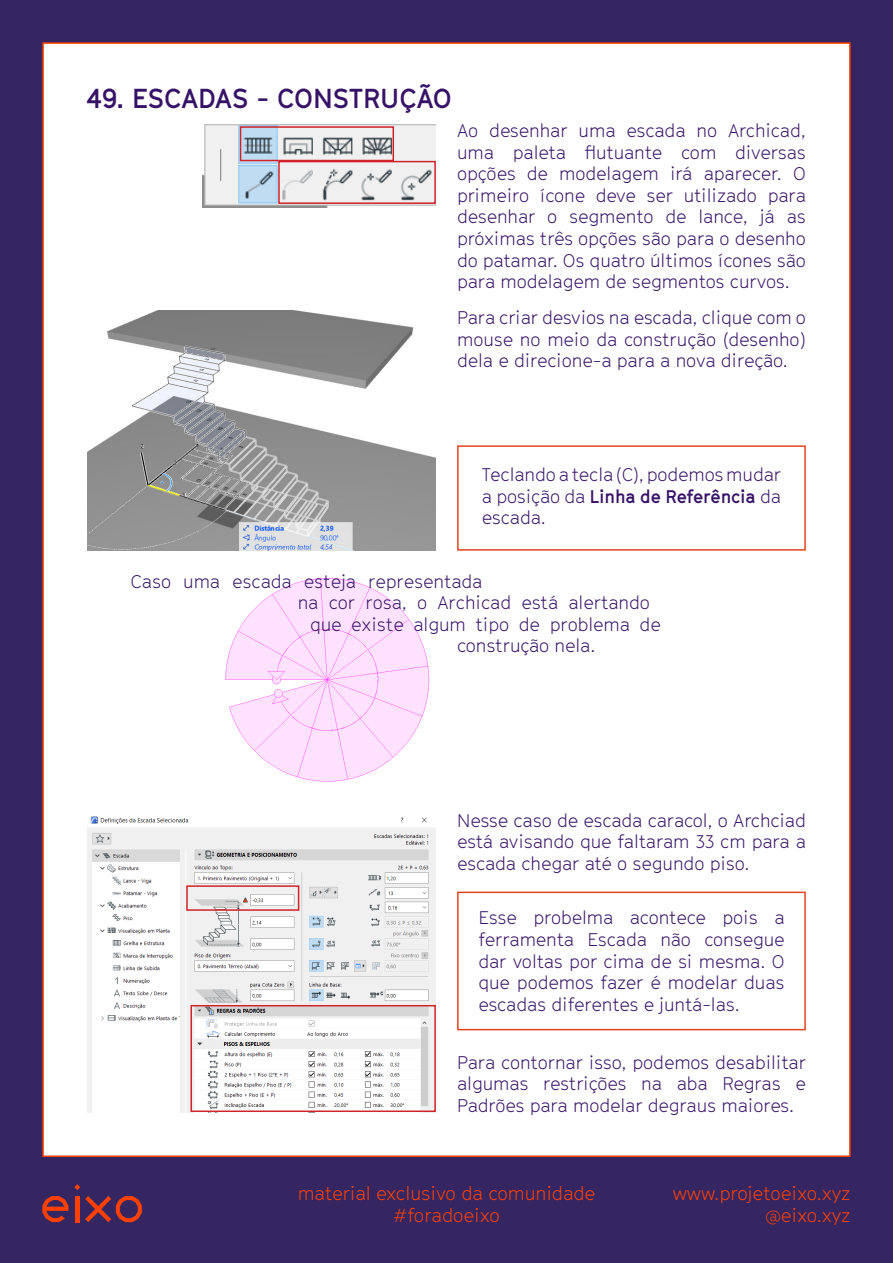
<style>
.page{position:relative;width:893px;height:1263px;background:#fff}
.page>*{position:absolute;margin:0;border:0;box-sizing:border-box;transform-origin:0 0}
.t1{font:700 27px "GT Cinetype";color:#361366}
.t2{font:300 18.6px/22.4px "GT Cinetype";color:#ff4000;text-align:right}
.t3{font:300 18px/21.6px "GT Cinetype";color:#361366;text-align:justify}
.s1{font-weight:700}
</style>
<div class="page">
<div style="left:0;top:0;width:42px;height:1263px;background:#352662"></div>
<div style="left:851px;top:0;width:42px;height:1263px;background:#352662"></div>
<div style="left:31px;top:0;width:862px;height:42px;background:#352662"></div>
<div style="left:31px;top:1157px;width:862px;height:106px;background:#352662"></div>
<div style="left:457px;top:445px;width:349px;height:106px;border:2px solid #e4451e"></div>
<div style="left:457px;top:891px;width:349px;height:139px;border:2px solid #e4451e"></div>
<img style="left:203px;top:124px;width:233px;height:84px">
<img style="left:87px;top:310px;width:349px;height:241px">
<img style="left:225px;top:578px;width:205px;height:204px">
<img style="left:87px;top:816px;width:349px;height:296px">
<div style="left:278px;top:161px;width:158px;height:43px;border:2px solid #d1232a"></div>
<div style="left:186px;top:885px;width:113px;height:26px;border:2px solid #d1232a"></div>
<div style="left:190px;top:1005px;width:246px;height:107px;border:2px solid #d1232a"></div>
<div style="left:240px;top:126px;width:154px;height:35px;border:2px solid #d1232a"></div>
<svg style="left:42px;top:1196px;width:26px;height:26px"></svg>
<svg style="left:74px;top:1184px;width:6px;height:6px"></svg>
<hr style="left:75px;top:1196px;width:4px;height:26px;background:#ff4000">
<svg style="left:85px;top:1196px;width:57px;height:26px"></svg>
<p class="t1" style="left:87px;top:82px;width:366px">49. ESCADAS - CONSTRUÇÃO</p>
<p class="t3" style="left:457px;top:120px;width:350px">Ao desenhar uma escada no Archicad, uma paleta futuante com diversas opções de modelagem irá aparecer. O primeiro ícone deve ser utilizado para desenhar o segmento de lance, já as próximas três opções são para o desenho do patamar. Os quatro últimos ícones são para modelagem de segmentos curvos.</p>
<p class="t3" style="left:457px;top:307px;width:350px">Para criar desvios na escada, clique com o mouse no meio da construção (desenho) dela e direcione-a para a nova direção.</p>
<p class="t3" style="left:482px;top:464px;width:301px">Teclando a tecla (C), podemos mudar a posição da <span class="s1">Linha de Referência</span> da escada.</p>
<p class="t3" style="left:130px;top:570px;width:354px">Caso uma escada esteja representada</p>
<p class="t3" style="left:298px;top:592px;width:354px">na cor rosa, o Archicad está alertando</p>
<p class="t3" style="left:310px;top:613px;width:352px">que existe algum tipo de problema de</p>
<p class="t3" style="left:457px;top:635px;width:140px">construção nela.</p>
<p class="t3" style="left:457px;top:809px;width:350px">Nesse caso de escada caracol, o Archciad está avisando que faltaram 33 cm para a escada chegar até o segundo piso.</p>
<p class="t3" style="left:478px;top:907px;width:308px">Esse probelma acontece pois a ferramenta Escada não consegue dar voltas por cima de si mesma. O que podemos fazer é modelar duas escadas diferentes e juntá-las.</p>
<p class="t3" style="left:457px;top:1051px;width:350px">Para contornar isso, podemos desabilitar algumas restrições na aba Regras e Padrões para modelar degraus maiores.</p>
<p class="t2" style="left:298px;top:1182px;width:299px;text-align:center">material exclusivo da comunidade #foradoeixo</p>
<p class="t2" style="left:673px;top:1182px;width:179px">www.projetoeixo.xyz @eixo.xyz</p>
</div>
